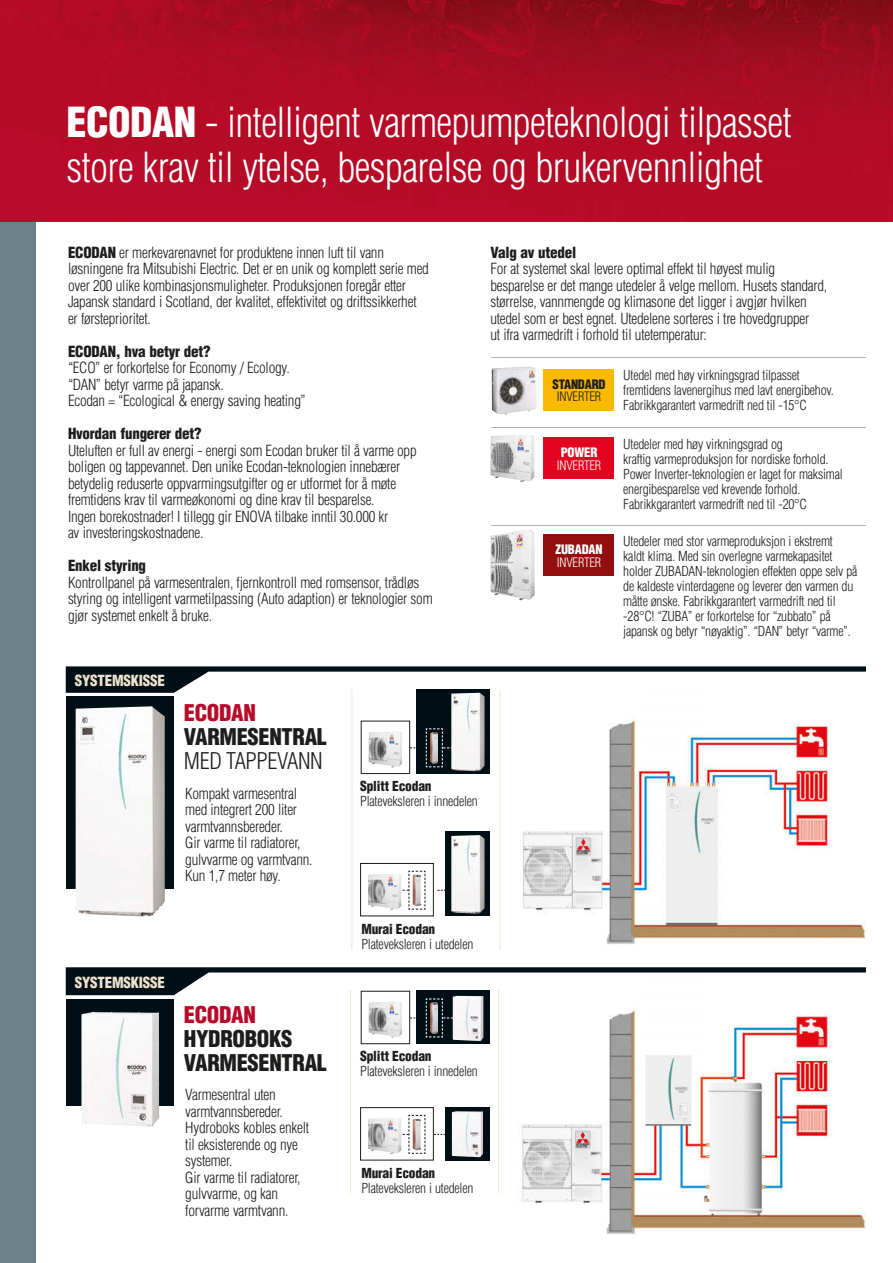
<style>
.page{position:relative;width:893px;height:1263px;background:#fff}
.page>*{position:absolute;margin:0;border:0;box-sizing:border-box;transform-origin:0 0}
.t1{font:300 condensed 40.5px/45px "Helvetica";letter-spacing:-.015em;color:#fff}
.t2{font:900 condensed 22.5px/24px "Helvetica";letter-spacing:-.015em;color:#1d1d1b}
.t3{font:900 condensed 22.5px "Helvetica";letter-spacing:-.015em;color:#b80a29}
.t4{font:300 condensed 22.5px "Helvetica";letter-spacing:-.015em;color:#1d1d1b}
.t5{font:300 condensed 15px/16.5px "Helvetica";letter-spacing:-.015em;color:#1d1d1b}
.t6{font:900 condensed 15px "Helvetica";letter-spacing:-.015em;color:#1d1d1b}
.t7{font:900 condensed 15px "Helvetica";letter-spacing:-.015em;color:#eee2cd}
.t8{font:300 condensed 13.5px/15px "Helvetica";letter-spacing:-.015em;color:#1d1d1b}
.t9{font:900 condensed 13.5px "Helvetica";letter-spacing:-.015em;color:#1d1d1b}
.t10{font:300 condensed 12.75px "Helvetica";letter-spacing:-.015em;color:#fff}
.t11{font:900 condensed 12.75px "Helvetica";letter-spacing:-.015em;color:#fff}
.t12{font:900 condensed 12.75px "Helvetica";letter-spacing:-.015em;color:#1d1d1b}
.t13{font:300 condensed 12.75px "Helvetica";letter-spacing:-.015em;color:#1d1d1b}
.s1{font-weight:900}
</style>
<div class="page">
<div style="left:0;top:0;width:36px;height:1263px;background:#6d818a"></div>
<img style="left:0;top:0;width:893px;height:221px">
<svg style="left:66px;top:666px;width:800px;height:27px"></svg>
<div style="left:361px;top:721px;width:49px;height:53px;border:1px solid #1d1d1b"></div>
<img style="left:369px;top:732px;width:33px;height:35px">
<div style="left:417px;top:689px;width:73px;height:85px;background:#000e15"></div>
<svg style="left:410px;top:728px;width:41px;height:39px"></svg>
<div style="left:360px;top:863px;width:74px;height:53px;border:1px solid #1d1d1b"></div>
<div style="left:446px;top:831px;width:44px;height:85px;background:#000e15"></div>
<svg style="left:401px;top:870px;width:25px;height:40px"></svg>
<img style="left:368px;top:874px;width:33px;height:36px">
<div style="left:361px;top:991px;width:49px;height:53px;border:1px solid #1d1d1b"></div>
<div style="left:417px;top:991px;width:73px;height:53px;background:#000e15"></div>
<svg style="left:66px;top:967px;width:800px;height:71px"></svg>
<div style="left:360px;top:1107px;width:74px;height:53px;border:1px solid #1d1d1b"></div>
<div style="left:446px;top:1107px;width:44px;height:53px;background:#000e15"></div>
<svg style="left:401px;top:1115px;width:25px;height:39px"></svg>
<img style="left:368px;top:1118px;width:33px;height:36px">
<div style="left:66px;top:697px;width:108px;height:192px;background:#000e15"></div>
<div style="left:66px;top:999px;width:108px;height:107px;background:#000e15"></div>
<hr style="left:352px;top:689px;width:1px;height:261px;background:#eee2cd">
<hr style="left:500px;top:689px;width:1px;height:261px;background:#eee2cd">
<hr style="left:350px;top:990px;width:1px;height:203px;background:#eee2cd">
<hr style="left:498px;top:990px;width:1px;height:203px;background:#eee2cd">
<hr style="left:491px;top:358px;width:375px;height:1px;background:#b3b2b2">
<hr style="left:491px;top:427px;width:375px;height:1px;background:#b3b2b2">
<hr style="left:491px;top:525px;width:375px;height:1px;background:#b3b2b2">
<div style="left:544px;top:369px;width:70px;height:42px;background:#fbba00"></div>
<div style="left:544px;top:438px;width:70px;height:41px;background:#e30520"></div>
<div style="left:544px;top:535px;width:70px;height:41px;background:#930f0e"></div>
<img style="left:76px;top:706px;width:89px;height:211px">
<img style="left:451px;top:693px;width:34px;height:78px">
<img style="left:451px;top:835px;width:34px;height:78px">
<img style="left:81px;top:1012px;width:78px;height:115px">
<img style="left:453px;top:996px;width:30px;height:45px">
<img style="left:452px;top:1111px;width:31px;height:46px">
<img style="left:512px;top:691px;width:355px;height:254px">
<img style="left:512px;top:981px;width:355px;height:253px">
<img style="left:490px;top:435px;width:44px;height:47px">
<img style="left:490px;top:529px;width:45px;height:71px">
<img style="left:491px;top:367px;width:46px;height:48px">
<h1 class="t1" style="left:67px;top:100px;width:727px"><span class="s1">ECODAN</span> - intelligent varmepumpeteknologi tilpasset store krav til ytelse, besparelse og brukervennlighet</h1>
<p class="t5" style="left:68px;top:244px;width:362px"><span class="s1">ECODAN</span> er merkevarenavnet for produktene innen luft til vann løsningene fra Mitsubishi Electric. Det er en unik og komplett serie med over 200 ulike kombinasjonsmuligheter. Produksjonen foregår etter Japansk standard i Scotland, der kvalitet, effektivitet og driftssikkerhet er førsteprioritet.</p>
<p class="t6" style="left:68px;top:343px;width:144px">ECODAN, hva betyr det?</p>
<p class="t5" style="left:68px;top:360px;width:239px">“ECO” er forkortelse for Economy / Ecology. “DAN” betyr varme på japansk.<br>Ecodan = “Ecological &amp; energy saving heating”</p>
<p class="t6" style="left:68px;top:425px;width:135px">Hvordan fungerer det?</p>
<p class="t5" style="left:68px;top:442px;width:350px">Uteluften er full av energi - energi som Ecodan bruker til å varme opp boligen og tappevannet. Den unike Ecodan-teknologien innebærer betydelig reduserte oppvarmingsutgifter og er utformet for å møte fremtidens krav til varmeøkonomi og dine krav til besparelse.<br>Ingen borekostnader! I tillegg gir ENOVA tilbake inntil 30.000 kr<br>av investeringskostnadene.</p>
<p class="t6" style="left:68px;top:557px;width:80px">Enkel styring</p>
<p class="t5" style="left:68px;top:574px;width:366px">Kontrollpanel på varmesentralen, fjernkontroll med romsensor, trådløs styring og intelligent varmetilpassing (Auto adaption) er teknologier som gjør systemet enkelt å bruke.</p>
<p class="t6" style="left:490px;top:244px;width:87px">Valg av utedel</p>
<p class="t5" style="left:490px;top:261px;width:338px">For at systemet skal levere optimal effekt til høyest mulig besparelse er det mange utedeler å velge mellom. Husets standard, størrelse, vannmengde og klimasone det ligger i avgjør hvilken utedel som er best egnet. Utedelene sorteres i tre hovedgrupper<br>ut ifra varmedrift i forhold til utetemperatur:</p>
<p class="t8" style="left:623px;top:368px;width:212px">Utedel med høy virkningsgrad tilpasset fremtidens lavenergihus med lavt energibehov.<br>Fabrikkgarantert varmedrift ned til -15°C</p>
<p class="t8" style="left:623px;top:436px;width:221px">Utedeler med høy virkningsgrad og<br>kraftig varmeproduksjon for nordiske forhold.<br>Power Inverter-teknologien er laget for maksimal energibesparelse ved krevende forhold.<br>Fabrikkgarantert varmedrift ned til -20°C</p>
<p class="t8" style="left:623px;top:534px;width:236px">Utedeler med stor varmeproduksjon i ekstremt kaldt klima. Med sin overlegne varmekapasitet holder ZUBADAN-teknologien effekten oppe selv på de kaldeste vinterdagene og leverer den varmen du måtte ønske. Fabrikkgarantert varmedrift ned til -28°C! “ZUBA” er forkortelse for “zubbato” på japansk og betyr “nøyaktig”. “DAN” betyr “varme”.</p>
<p class="t12" style="left:552px;top:377px;width:55px">STANDARD</p>
<p class="t13" style="left:557px;top:389px;width:46px">INVERTER</p>
<p class="t11" style="left:561px;top:445px;width:38px">POWER</p>
<p class="t10" style="left:557px;top:458px;width:46px">INVERTER</p>
<p class="t11" style="left:556px;top:542px;width:49px">ZUBADAN</p>
<p class="t10" style="left:557px;top:555px;width:46px">INVERTER</p>
<p class="t7" style="left:75px;top:672px;width:92px">SYSTEMSKISSE</p>
<h2 class="t3" style="left:184px;top:700px;width:74px">ECODAN</h2>
<h2 class="t2" style="left:184px;top:726px;width:145px">VARMESENTRAL</h2>
<h2 class="t4" style="left:184px;top:748px;width:140px">MED TAPPEVANN</h2>
<p class="t5" style="left:185px;top:785px;width:129px">Kompakt varmesentral med integrert 200 liter varmtvannsbereder.<br>Gir varme til radiatorer, gulvvarme og varmtvann.<br>Kun 1,7 meter høy.</p>
<p class="t9" style="left:360px;top:779px;width:73px">Splitt Ecodan</p>
<p class="t8" style="left:360px;top:794px;width:119px">Plateveksleren i innedelen</p>
<p class="t7" style="left:75px;top:974px;width:92px">SYSTEMSKISSE</p>
<h2 class="t3" style="left:184px;top:1002px;width:74px">ECODAN</h2>
<h2 class="t2" style="left:184px;top:1027px;width:145px">HYDROBOKS<br>VARMESENTRAL</h2>
<p class="t5" style="left:185px;top:1086px;width:126px">Varmesentral uten varmtvannsbereder.<br>Hydroboks kobles enkelt til eksisterende og nye systemer.<br>Gir varme til radiatorer, gulvvarme, og kan forvarme varmtvann.</p>
<p class="t9" style="left:361px;top:921px;width:75px">Murai Ecodan</p>
<p class="t8" style="left:361px;top:936px;width:113px">Plateveksleren i utedelen</p>
<p class="t9" style="left:360px;top:1049px;width:73px">Splitt Ecodan</p>
<p class="t8" style="left:360px;top:1064px;width:119px">Plateveksleren i innedelen</p>
<p class="t9" style="left:361px;top:1165px;width:75px">Murai Ecodan</p>
<p class="t8" style="left:361px;top:1180px;width:113px">Plateveksleren i utedelen</p>
</div>
